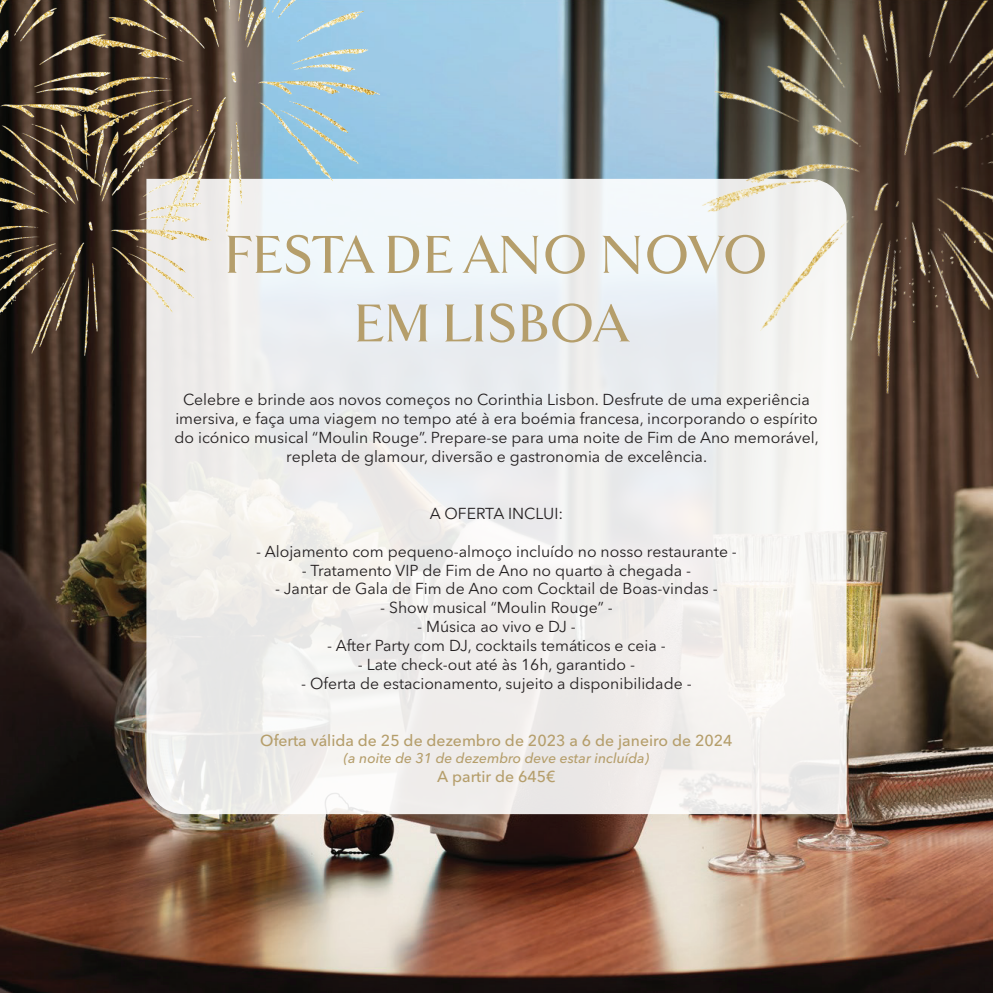
<style>
.page{position:relative;width:993px;height:993px;background:#fff}
.page>*{position:absolute;margin:0;border:0;box-sizing:border-box;transform-origin:0 0}
.t1{font:700 56px/68.6px "Goldenbook";color:#b59e6b;text-align:center;scale:.96 1}
.t2{font:15.75px/18.9px "Avenir Next LT Pro";color:#231f20;text-align:center}
.t3{font:500 15.75px "Avenir Next LT Pro";color:#b59e6b}
.t4{font:italic 500 14px "Avenir Next LT Pro";color:#b59e6b}
</style>
<div class="page">
<img style="left:0;top:0;width:992px;height:992px">
<svg style="left:146px;top:179px;width:700px;height:634px;fill:#efeeed"></svg>
<img style="left:0;top:257px;width:252px;height:118px">
<img style="left:0;top:1px;width:172px;height:279px">
<img style="left:77px;top:1px;width:352px;height:256px">
<img style="left:626px;top:1px;width:366px;height:451px">
<h1 class="t1" style="left:224px;top:220px;width:568px">FESTA DE ANO NOVO<br>EM LISBOA</h1>
<p class="t2" style="left:174px;top:390px;width:646px">Celebre e brinde aos novos começos no Corinthia Lisbon. Desfrute de uma experiência imersiva, e faça uma viagem no tempo até à era boémia francesa, incorporando o espírito do icónico musical “Moulin Rouge”. Prepare-se para uma noite de Fim de Ano memorável, repleta de glamour, diversão e gastronomia de excelência.</p>
<p class="t2" style="left:429px;top:503px;width:135px">A OFERTA INCLUI:</p>
<p class="t2" style="left:256px;top:541px;width:482px">- Alojamento com pequeno-almoço incluído no nosso restaurante -</p>
<p class="t2" style="left:302px;top:560px;width:390px">- Tratamento VIP de Fim de Ano no quarto à chegada -</p>
<p class="t2" style="left:275px;top:579px;width:444px">- Jantar de Gala de Fim de Ano com Cocktail de Boas-vindas -</p>
<p class="t2" style="left:380px;top:598px;width:234px">- Show musical “Moulin Rouge” -</p>
<p class="t2" style="left:417px;top:617px;width:160px">- Música ao vivo e DJ -</p>
<p class="t2" style="left:327px;top:636px;width:340px">- After Party com DJ, cocktails temáticos e ceia -</p>
<p class="t2" style="left:358px;top:655px;width:279px">- Late check-out até às 16h, garantido -</p>
<p class="t2" style="left:301px;top:674px;width:392px">- Oferta de estacionamento, sujeito a disponibilidade -</p>
<p class="t3" style="left:260px;top:730px;width:473px">Oferta válida de 25 de dezembro de 2023 a 6 de janeiro de 2024</p>
<p class="t4" style="left:343px;top:749px;width:307px">(a noite de 31 de dezembro deve estar incluída)</p>
<p class="t3" style="left:437px;top:766px;width:120px">A partir de 645€</p>
</div>
